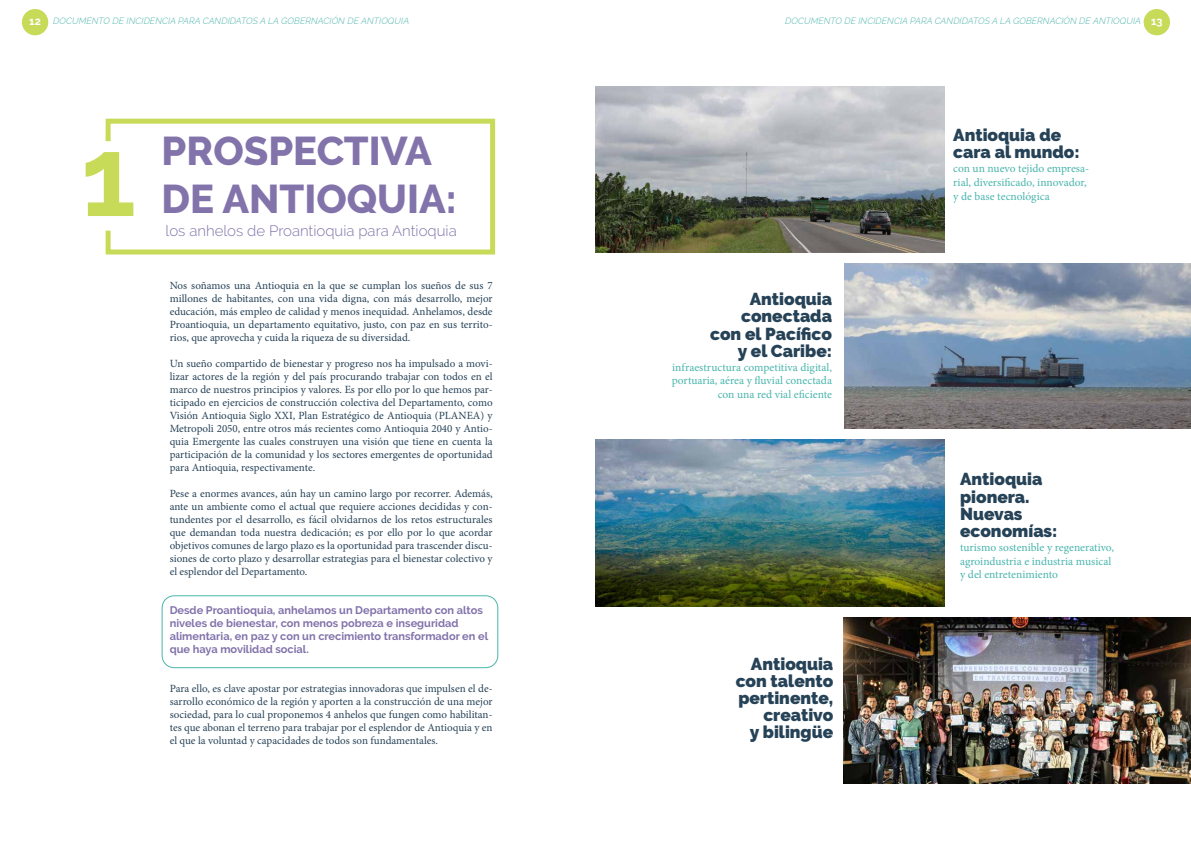
<style>
.page{position:relative;width:1191px;height:842px;background:#fff}
.page>*{position:absolute;margin:0;border:0;box-sizing:border-box;transform-origin:0 0}
.t1{font:700 112px "Raleway";color:#c7db59}
.t2{font:800 40px/48px "Raleway";color:#8273ab}
.t3{font:900 17.2px/17.2px "Raleway";color:#264257}
.t4{font:300 15px "Raleway";color:#8273ab}
.t5{font:11.5px/13.8px "Minion Pro";color:#4ab5ad}
.t6{font:11px/13px "Minion Pro";color:#264257;text-align:justify}
.t7{font:700 11px/13px "Raleway";color:#8273ab}
.t8{font:italic 300 9px "Raleway";letter-spacing:.01em;color:#4ab5ad}
.s1{font-weight:700;font-style:normal;font-size:11px;color:#fff}
</style>
<div class="page">
<div style="left:22px;top:9px;width:26px;height:26px;background:#c7db59;border-radius:50%"></div>
<div style="left:1143px;top:9px;width:27px;height:26px;background:#c7db59;border-radius:50%"></div>
<img style="left:844px;top:263px;width:347px;height:165px">
<svg style="left:105px;top:118px;width:391px;height:137px"></svg>
<img style="left:595px;top:440px;width:350px;height:166px">
<img style="left:844px;top:617px;width:347px;height:167px">
<img style="left:595px;top:86px;width:350px;height:166px">
<div style="left:162px;top:595px;width:336px;height:73px;border:1px solid #4ab5ad;border-radius:12px"></div>
<p class="t8" style="left:29px;top:16px;width:381px"><span class="s1">12</span> DOCUMENTO DE INCIDENCIA PARA CANDIDATOS A LA GOBERNACIÓN DE ANTIOQUIA</p>
<p class="t8" style="left:785px;top:16px;width:379px">DOCUMENTO DE INCIDENCIA PARA CANDIDATOS A LA GOBERNACIÓN DE ANTIOQUIA <span class="s1">13</span></p>
<h1 class="t1" style="left:81px;top:113px;width:57px">1</h1>
<h2 class="t2" style="left:162px;top:127px;width:297px">PROSPECTIVA<br>DE ANTIOQUIA:</h2>
<h3 class="t4" style="left:165px;top:222px;width:293px">los anhelos de Proantioquia para Antioquia</h3>
<p class="t6" style="left:170px;top:279px;width:324px">Nos soñamos una Antioquia en la que se cumplan los sueños de sus 7 millones de habitantes, con una vida digna, con más desarrollo, mejor educación, más empleo de calidad y menos inequidad. Anhelamos, desde Proantioquia, un departamento equitativo, justo, con paz en sus territo&shy;rios, que aprovecha y cuida la riqueza de su diversidad.</p>
<p class="t6" style="left:170px;top:357px;width:324px">Un sueño compartido de bienestar y progreso nos ha impulsado a movi&shy;lizar actores de la región y del país procurando trabajar con todos en el marco de nuestros principios y valores. Es por ello por lo que hemos par&shy;ticipado en ejercicios de construcción colectiva del Departamento, como Visión Antioquia Siglo XXI, Plan Estratégico de Antioquia (PLANEA) y Metropoli 2050, entre otros más recientes como Antioquia 2040 y Antio&shy;quia Emergente las cuales construyen una visión que tiene en cuenta la participación de la comunidad y los sectores emergentes de oportunidad para Antioquia, respectivamente.</p>
<p class="t6" style="left:170px;top:487px;width:324px">Pese a enormes avances, aún hay un camino largo por recorrer. Además, ante un ambiente como el actual que requiere acciones decididas y con&shy;tundentes por el desarrollo, es fácil olvidarnos de los retos estructurales que demandan toda nuestra dedicación; es por ello por lo que acordar objetivos comunes de largo plazo es la oportunidad para trascender discu&shy;siones de corto plazo y desarrollar estrategias para el bienestar colectivo y el esplendor del Departamento.</p>
<p class="t7" style="left:170px;top:604px;width:320px">Desde Proantioquia, anhelamos un Departamento con altos niveles de bienestar, con menos pobreza e inseguridad alimentaria, en paz y con un crecimiento transformador en el que haya movilidad social.</p>
<p class="t6" style="left:170px;top:682px;width:324px">Para ello, es clave apostar por estrategias innovadoras que impulsen el de&shy;sarrollo económico de la región y aporten a la construcción de una mejor sociedad, para lo cual proponemos 4 anhelos que fungen como habilitan&shy;tes que abonan el terreno para trabajar por el esplendor de Antioquia y en el que la voluntad y capacidades de todos son fundamentales.</p>
<h3 class="t3" style="left:710px;top:291px;width:123px;text-align:right">Antioquia conectada con el Pacífico y el Caribe:</h3>
<p class="t5" style="left:672px;top:360px;width:162px;text-align:right">infraestructura competitiva digital, portuaria, aérea y fluvial conectada con una red vial eficiente</p>
<h3 class="t3" style="left:735px;top:655px;width:99px;text-align:right">Antioquia con talento pertinente, creativo<br>y bilingüe</h3>
<h3 class="t3" style="left:953px;top:127px;width:128px">Antioquia de cara al mundo:</h3>
<p class="t5" style="left:953px;top:162px;width:138px">con un nuevo tejido empresa&shy;rial, diversificado, innovador, y de base tecnológica</p>
<h3 class="t3" style="left:960px;top:471px;width:99px">Antioquia pionera.<br>Nuevas economías:</h3>
<p class="t5" style="left:960px;top:540px;width:155px">turismo sostenible y regenerativo, agroindustria e industria musical y del entretenimiento</p>
</div>
